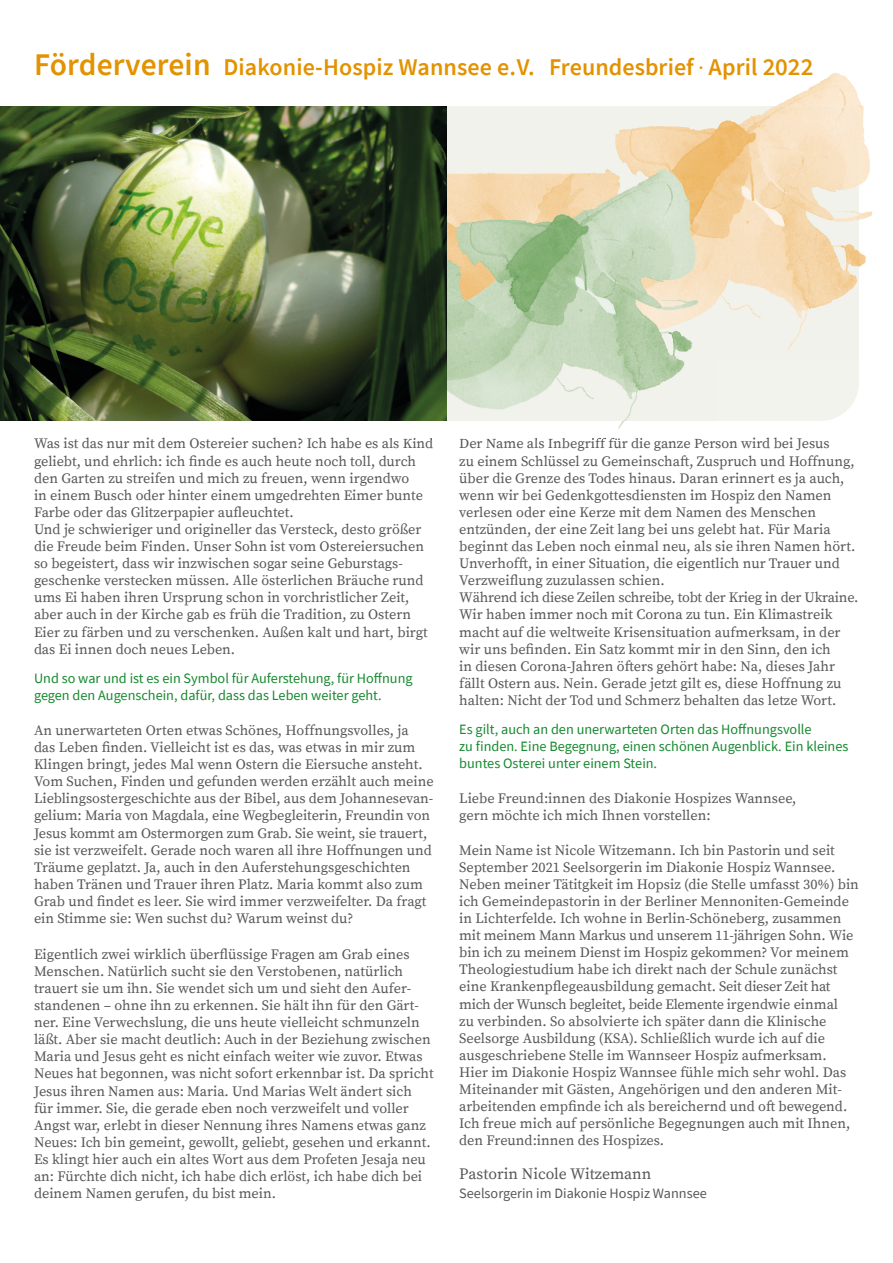
<style>
.page{position:relative;width:893px;height:1263px;background:#fff}
.page>*{position:absolute;margin:0;border:0;box-sizing:border-box;transform-origin:0 0}
.t1{font:600 24px "Source Sans Pro";letter-spacing:.005em;color:#e39200}
.t2{font:15.75px "Source Serif Pro";color:#575756}
.t3{font:14.25px/17.1px "Source Serif Pro";color:#575756}
.t4{font:14.25px/17.1px "Source Sans Pro";color:#15892e}
.t5{font:14.25px "Source Sans Pro";color:#575756}
.s1{font-size:31.5px}
.s2{font-size:24.75px}
</style>
<div class="page">
<div style="left:715px;top:361px;width:144px;height:60px;background:#f2f3ec"></div>
<img style="left:776px;top:73px;width:88px;height:41px">
<img style="left:859px;top:114px;width:14px;height:153px">
<img style="left:446px;top:106px;width:413px;height:51px">
<img style="left:715px;top:157px;width:144px;height:204px">
<img style="left:446px;top:361px;width:269px;height:60px">
<img style="left:389px;top:421px;width:310px;height:18px">
<img style="left:446px;top:153px;width:269px;height:208px">
<img style="left:0;top:106px;width:446px;height:315px">
<h1 class="t1" style="left:34px;top:51px;width:781px"><span class="s1">Förderverein</span> Diakonie-Hospiz Wannsee e.V. Freundesbrief . April <span class="s2">2022</span></h1>
<p class="t3" style="left:34px;top:436px;width:401px">Was ist das nur mit dem Ostereier suchen? Ich habe es als Kind geliebt, und ehrlich: ich finde es auch heute noch toll, durch den Garten zu streifen und mich zu freuen, wenn irgendwo<br>in einem Busch oder hinter einem umgedrehten Eimer bunte Farbe oder das Glitzerpapier aufleuchtet.<br>Und je schwieriger und origineller das Versteck, desto größer die Freude beim Finden. Unser Sohn ist vom Ostereiersuchen so begeistert, dass wir inzwischen sogar seine Geburstags&shy;geschenke verstecken müssen. Alle österlichen Bräuche rund ums Ei haben ihren Ursprung schon in vorchristlicher Zeit, aber auch in der Kirche gab es früh die Tradition, zu Ostern Eier zu färben und zu verschenken. Außen kalt und hart, birgt das Ei innen doch neues Leben.</p>
<p class="t4" style="left:34px;top:669px;width:380px">Und so war und ist es ein Symbol für Auferstehung, für Hoffnung gegen den Augenschein, dafür, dass das Leben weiter geht.</p>
<p class="t3" style="left:34px;top:722px;width:401px">An unerwarteten Orten etwas Schönes, Hoffnungsvolles, ja<br>das Leben finden. Vielleicht ist es das, was etwas in mir zum Klingen bringt, jedes Mal wenn Ostern die Eiersuche ansteht.<br>Vom Suchen, Finden und gefunden werden erzählt auch meine Lieblingsostergeschichte aus der Bibel, aus dem Johannesevan&shy;gelium: Maria von Magdala, eine Wegbegleiterin, Freundin von Jesus kommt am Ostermorgen zum Grab. Sie weint, sie trauert, sie ist verzweifelt. Gerade noch waren all ihre Hoffnungen und Träume geplatzt. Ja, auch in den Auferstehungsgeschichten haben Tränen und Trauer ihren Platz. Maria kommt also zum Grab und findet es leer. Sie wird immer verzweifelter. Da fragt ein Stimme sie: Wen suchst du? Warum weinst du?</p>
<p class="t3" style="left:34px;top:946px;width:401px">Eigentlich zwei wirklich überflüssige Fragen am Grab eines Menschen. Natürlich sucht sie den Verstobenen, natürlich trauert sie um ihn. Sie wendet sich um und sieht den Aufer&shy;standenen – ohne ihn zu erkennen. Sie hält ihn für den Gärt&shy;ner. Eine Verwechslung, die uns heute vielleicht schmunzeln läßt. Aber sie macht deutlich: Auch in der Beziehung zwischen Maria und Jesus geht es nicht einfach weiter wie zuvor. Etwas Neues hat begonnen, was nicht sofort erkennbar ist. Da spricht Jesus ihren Namen aus: Maria. Und Marias Welt ändert sich für immer. Sie, die gerade eben noch verzweifelt und voller Angst war, erlebt in dieser Nennung ihres Namens etwas ganz Neues: Ich bin gemeint, gewollt, geliebt, gesehen und erkannt.<br>Es klingt hier auch ein altes Wort aus dem Profeten Jesaja neu an: Fürchte dich nicht, ich habe dich erlöst, ich habe dich bei deinem Namen gerufen, du bist mein.</p>
<p class="t3" style="left:459px;top:436px;width:401px">Der Name als Inbegriff für die ganze Person wird bei Jesus<br>zu einem Schlüssel zu Gemeinschaft, Zuspruch und Hoffnung, über die Grenze des Todes hinaus. Daran erinnert es ja auch, wenn wir bei Gedenkgottesdiensten im Hospiz den Namen verlesen oder eine Kerze mit dem Namen des Menschen entzünden, der eine Zeit lang bei uns gelebt hat. Für Maria beginnt das Leben noch einmal neu, als sie ihren Namen hört.<br>Unverhofft, in einer Situation, die eigentlich nur Trauer und Verzweiflung zuzulassen schien.<br>Während ich diese Zeilen schreibe, tobt der Krieg in der Ukraine.<br>Wir haben immer noch mit Corona zu tun. Ein Klimastreik macht auf die weltweite Krisensituation aufmerksam, in der wir uns befinden. Ein Satz kommt mir in den Sinn, den ich<br>in diesen Corona-Jahren öfters gehört habe: Na, dieses Jahr fällt Ostern aus. Nein. Gerade jetzt gilt es, diese Hoffnung zu halten: Nicht der Tod und Schmerz behalten das letze Wort.</p>
<p class="t4" style="left:459px;top:721px;width:391px">Es gilt, auch an den unerwarteten Orten das Hoffnungsvolle<br>zu finden. Eine Begegnung, einen schönen Augenblick. Ein kleines buntes Osterei unter einem Stein.</p>
<p class="t3" style="left:459px;top:791px;width:339px">Liebe Freund:innen des Diakonie Hospizes Wannsee, gern möchte ich mich Ihnen vorstellen:</p>
<p class="t3" style="left:459px;top:842px;width:401px">Mein Name ist Nicole Witzemann. Ich bin Pastorin und seit September 2021 Seelsorgerin im Diakonie Hospiz Wannsee.<br>Neben meiner Tätitgkeit im Hopsiz (die Stelle umfasst 30%) bin ich Gemeindepastorin in der Berliner Mennoniten-Gemeinde in Lichterfelde. Ich wohne in Berlin-Schöneberg, zusammen mit meinem Mann Markus und unserem 11-jährigen Sohn. Wie bin ich zu meinem Dienst im Hospiz gekommen? Vor meinem Theologiestudium habe ich direkt nach der Schule zunächst eine Krankenpflegeausbildung gemacht. Seit dieser Zeit hat mich der Wunsch begleitet, beide Elemente irgendwie einmal<br>zu verbinden. So absolvierte ich später dann die Klinische Seelsorge Ausbildung (KSA). Schließlich wurde ich auf die ausgeschriebene Stelle im Wannseer Hospiz aufmerksam.<br>Hier im Diakonie Hospiz Wannsee fühle mich sehr wohl. Das Miteinander mit Gästen, Angehörigen und den anderen Mit&shy;arbeitenden empfinde ich als bereichernd und oft bewegend.<br>Ich freue mich auf persönliche Begegnungen auch mit Ihnen, den Freund:innen des Hospizes.</p>
<p class="t2" style="left:459px;top:1165px;width:194px">Pastorin Nicole Witzemann</p>
<p class="t5" style="left:459px;top:1184px;width:249px">Seelsorgerin im Diakonie Hospiz Wannsee</p>
</div>
